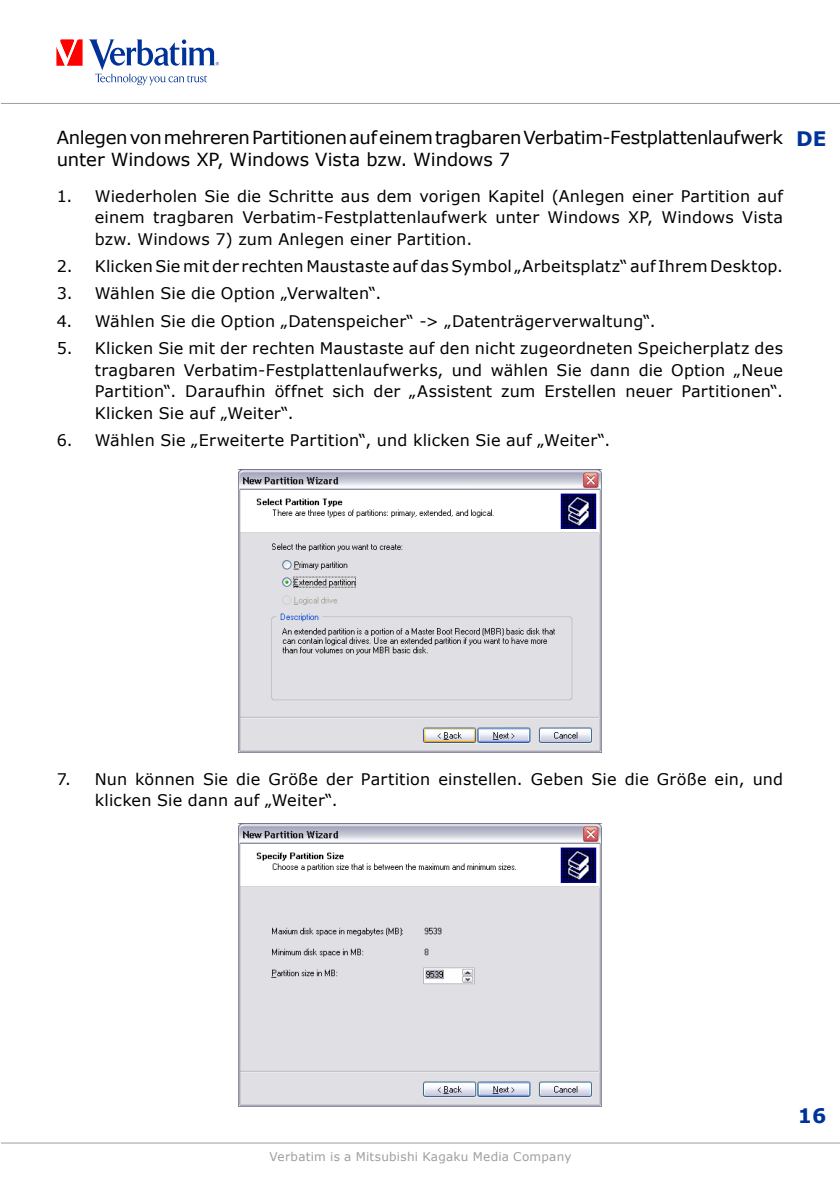
<style>
.page{position:relative;width:840px;height:1191px;background:#fff}
.page>*{position:absolute;margin:0;border:0;box-sizing:border-box;transform-origin:0 0}
.t1{font:700 20px "Verdana";color:#039}
.t2{font:18px/21.6px "Verdana";letter-spacing:-.015em;color:#000}
.t3{font:16px/21.6px "Verdana";letter-spacing:.01em;color:#000;text-align:justify}
.t4{font:12px "Verdana";letter-spacing:.02em;color:#9c9e9f}
</style>
<div class="page">
<svg style="left:56px;top:39px;width:26px;height:27px"></svg>
<svg style="left:89px;top:39px;width:130px;height:46px"></svg>
<hr style="left:1px;top:1142px;width:838px;height:1px;background:#9c9e9f">
<hr style="left:1px;top:103px;width:838px;height:1px;background:#9c9e9f">
<img style="left:238px;top:469px;width:363px;height:283px">
<img style="left:238px;top:823px;width:363px;height:283px">
<p class="t2" style="left:57px;top:126px;width:727px">Anlegen von mehreren Partitionen auf einem tragbaren Verbatim-Festplattenlaufwerk unter Windows XP, Windows Vista bzw. Windows 7</p>
<p class="t3" style="left:95px;top:184px;width:689px;text-indent:-38px">1. Wiederholen Sie die Schritte aus dem vorigen Kapitel (Anlegen einer Partition auf einem tragbaren Verbatim-Festplattenlaufwerk unter Windows XP, Windows Vista bzw. Windows 7) zum Anlegen einer Partition.</p>
<p class="t3" style="left:57px;top:255px;width:727px">2. Klicken Sie mit der rechten Maustaste auf das Symbol „Arbeitsplatz“ auf Ihrem Desktop.</p>
<p class="t3" style="left:57px;top:282px;width:326px">3. Wählen Sie die Option „Verwalten“.</p>
<p class="t3" style="left:57px;top:309px;width:600px">4. Wählen Sie die Option „Datenspeicher“ -&gt; „Datenträgerverwaltung“.</p>
<p class="t3" style="left:95px;top:337px;width:689px;text-indent:-38px">5. Klicken Sie mit der rechten Maustaste auf den nicht zugeordneten Speicherplatz des tragbaren Verbatim-Festplattenlaufwerks, und wählen Sie dann die Option „Neue Partition“. Daraufhin öffnet sich der „Assistent zum Erstellen neuer Partitionen“.<br>Klicken Sie auf „Weiter“.</p>
<p class="t3" style="left:57px;top:429px;width:554px">6. Wählen Sie „Erweiterte Partition“, und klicken Sie auf „Weiter“.</p>
<p class="t1" style="left:795px;top:126px;width:32px">DE</p>
<p class="t3" style="left:95px;top:767px;width:689px;text-indent:-38px">7. Nun können Sie die Größe der Partition einstellen. Geben Sie die Größe ein, und klicken Sie dann auf „Weiter“.</p>
<p class="t4" style="left:269px;top:1148px;width:303px">Verbatim is a Mitsubishi Kagaku Media Company</p>
<p class="t1" style="left:797px;top:1103px;width:30px">16</p>
</div>
